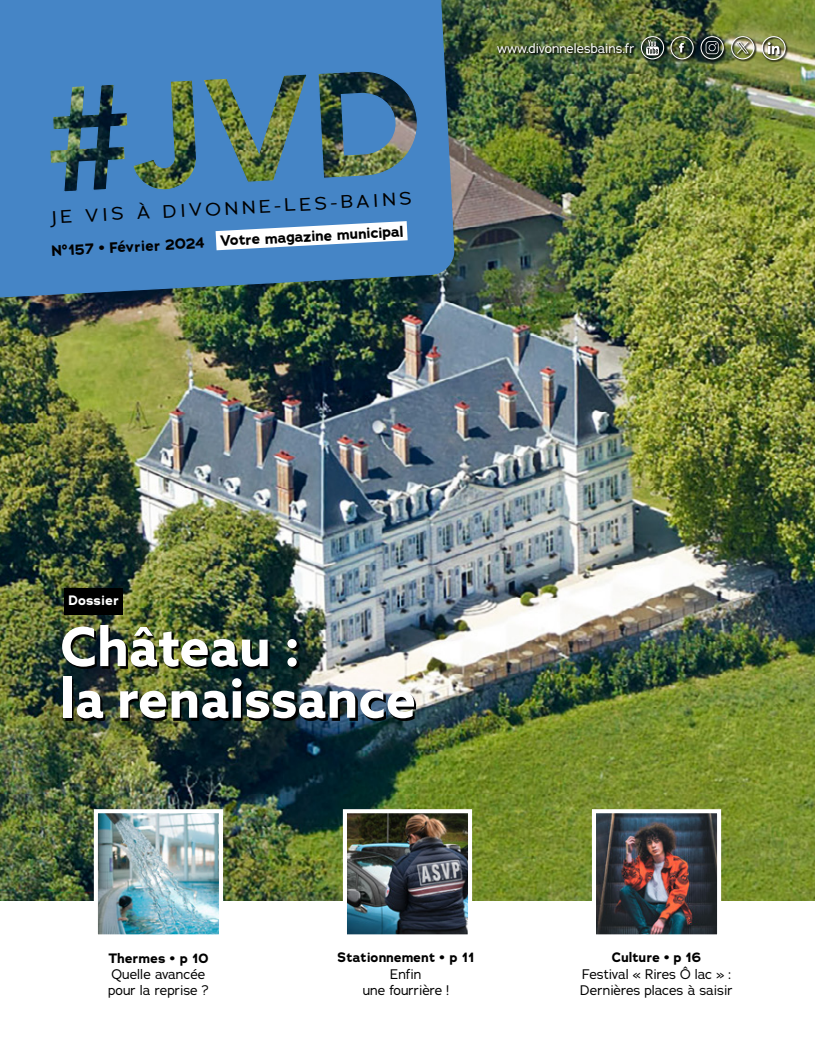
<style>
.page{position:relative;width:815px;height:1053px;background:#fff}
.page>*{position:absolute;margin:0;border:0;box-sizing:border-box;transform-origin:0 0}
.t1{font:700 53.75px/51.6px "Azo Sans";color:#fff}
.t2{font:17.75px "Adrianna";color:#000;scale:1.11 1}
.t3{font:700 15px "Adrianna";color:#000}
.t4{font:13.62px/16.2px "Adrianna";color:#000}
.t5{font:700 13.62px "Adrianna";color:#000}
.t6{font:700 13.62px "Adrianna";color:#fff}
.t7{font:13.12px "Adrianna";color:#fff}
</style>
<div class="page">
<img style="left:0;top:0;width:815px;height:900px">
<img style="left:99px;top:814px;width:119px;height:119px">
<div style="left:94px;top:809px;width:129px;height:129px;border:4px solid #fff"></div>
<img style="left:348px;top:814px;width:119px;height:119px">
<div style="left:343px;top:809px;width:129px;height:129px;border:4px solid #fff"></div>
<img style="left:597px;top:814px;width:119px;height:119px">
<div style="left:592px;top:809px;width:129px;height:129px;border:4px solid #fff"></div>
<img style="left:65px;top:627px;width:351px;height:94px">
<div style="left:65px;top:588px;width:58px;height:26px;background:#000"></div>
<svg style="left:0;top:0;width:455px;height:301px"></svg>
<svg style="left:216px;top:221px;width:192px;height:29px"></svg>
<svg style="left:497px;top:43px;width:140px;height:12px"></svg>
<svg style="left:671px;top:36px;width:25px;height:26px"></svg>
<svg style="left:670px;top:36px;width:24px;height:23px"></svg>
<svg style="left:641px;top:36px;width:25px;height:26px"></svg>
<svg style="left:641px;top:36px;width:23px;height:23px"></svg>
<svg style="left:701px;top:36px;width:26px;height:26px"></svg>
<svg style="left:700px;top:36px;width:24px;height:23px"></svg>
<svg style="left:731px;top:36px;width:26px;height:26px"></svg>
<svg style="left:731px;top:36px;width:23px;height:23px"></svg>
<svg style="left:762px;top:36px;width:26px;height:27px"></svg>
<svg style="left:762px;top:36px;width:24px;height:24px"></svg>
<h2 class="t2" style="left:51px;top:206px;width:326px;rotate:-3deg">JE VIS À DIVONNE-LES-BAINS</h2>
<p class="t3" style="left:51px;top:239px;width:354px;rotate:-3deg">N°157 • Février 2024 Votre magazine municipal</p>
<p class="t7" style="left:497px;top:40px;width:139px">www.divonnelesbains.fr</p>
<p class="t6" style="left:69px;top:590px;width:52px">Dossier</p>
<h1 class="t1" style="left:60px;top:620px;width:357px">Château :<br>la renaissance</h1>
<p class="t5" style="left:108px;top:948px;width:102px">Thermes • p 10</p>
<p class="t4" style="left:108px;top:965px;width:102px">Quelle avancée pour la reprise ?</p>
<p class="t5" style="left:337px;top:948px;width:138px">Stationnement • p 11</p>
<p class="t4" style="left:363px;top:965px;width:88px;text-align:center">Enfin<br>une fourrière !</p>
<p class="t5" style="left:612px;top:948px;width:91px">Culture • p 16</p>
<p class="t4" style="left:580px;top:965px;width:154px">Festival « Rires Ô lac » :<br>Dernières places à saisir</p>
</div>
